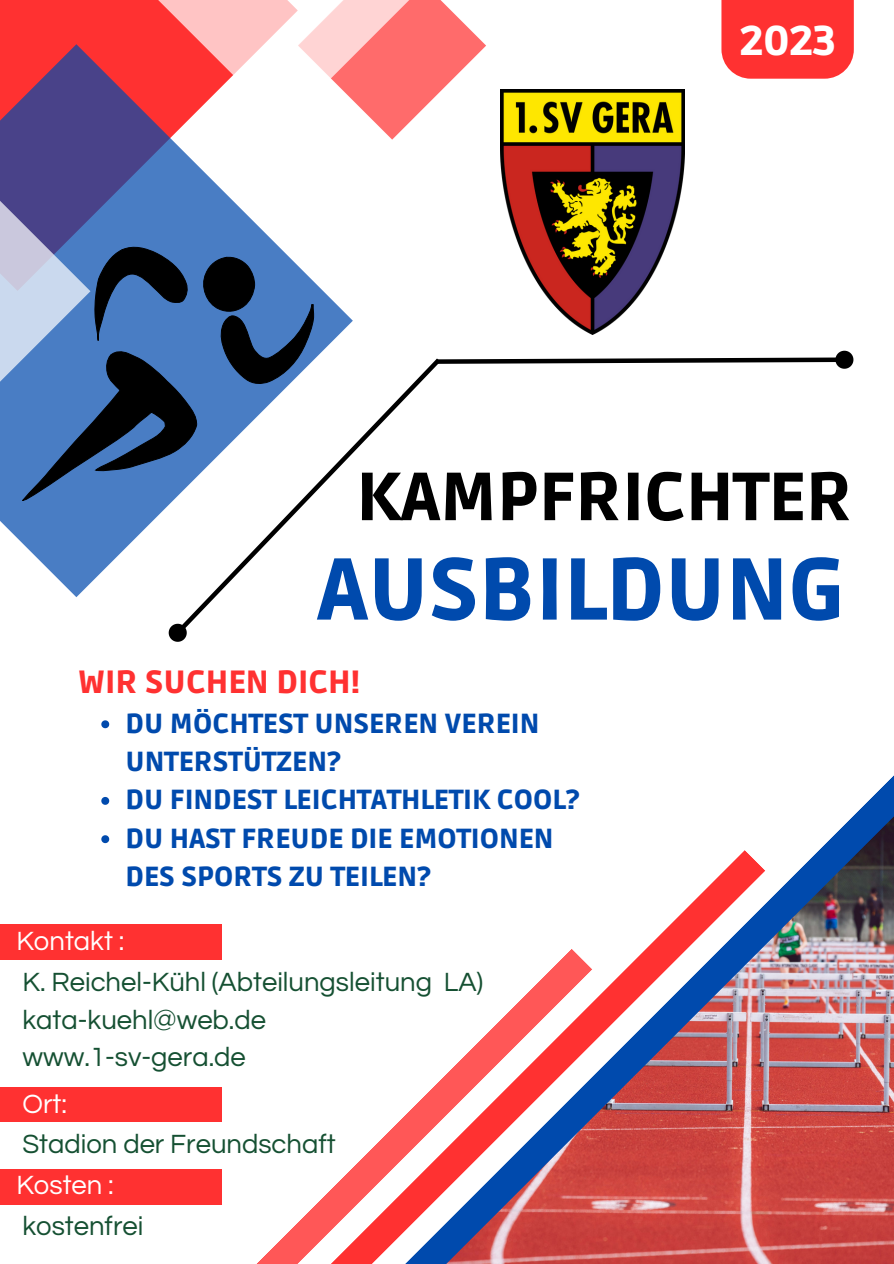
<style>
.page{position:relative;width:894px;height:1264px;background:#fff}
.page>*{position:absolute;margin:0;border:0;box-sizing:border-box;transform-origin:0 0}
.t1{font:900 87.15px "Ruda";color:#004aad}
.t2{font:900 67.5px "Ruda";color:#000}
.t3{font:900 41.25px "Ruda";color:#fff}
.t4{font:900 31.95px "Ruda";color:#ff3131}
.t5{font:900 27.45px/38.2px "Ruda";color:#004aad}
.t6{font:27.45px "Questrial";color:#155032}
.t7{font:27.45px "Questrial";color:#fff}
</style>
<div class="page">
<div style="left:0;top:0;width:98px;height:44px;background:#ff3131"></div>
<svg style="left:378px;top:28px;width:108px;height:112px"></svg>
<svg style="left:98px;top:0;width:371px;height:126px"></svg>
<svg style="left:0;top:44px;width:353px;height:553px"></svg>
<img style="left:765px;top:776px;width:128px;height:487px">
<div style="left:721px;top:0;width:132px;height:78px;background:#ff3131"></div>
<svg style="left:221px;top:850px;width:544px;height:413px"></svg>
<svg style="left:35px;top:948px;width:557px;height:315px"></svg>
<svg style="left:445px;top:350px;width:409px;height:19px"></svg>
<svg style="left:177px;top:354px;width:268px;height:264px"></svg>
<svg style="left:168px;top:615px;width:27px;height:27px"></svg>
<div style="left:0;top:924px;width:221px;height:35px;background:#ff3131"></div>
<div style="left:0;top:1168px;width:221px;height:35px;background:#ff3131"></div>
<svg style="left:0;top:151px;width:314px;height:349px"></svg>
<div style="left:0;top:1086px;width:221px;height:35px;background:#ff3131"></div>
<img style="left:500px;top:89px;width:184px;height:246px">
<svg style="left:101px;top:720px;width:8px;height:8px"></svg>
<svg style="left:101px;top:797px;width:8px;height:7px"></svg>
<svg style="left:101px;top:835px;width:8px;height:8px"></svg>
<p class="t3" style="left:739px;top:17px;width:98px">2023</p>
<p class="t2" style="left:356px;top:458px;width:498px">KAMPFRICHTER</p>
<p class="t1" style="left:318px;top:539px;width:528px">AUSBILDUNG</p>
<p class="t4" style="left:79px;top:664px;width:283px">WIR SUCHEN DICH!</p>
<p class="t5" style="left:125px;top:705px;width:415px">DU MÖCHTEST UNSEREN VEREIN<br>UNTERSTÜTZEN?</p>
<p class="t5" style="left:125px;top:781px;width:455px">DU FINDEST LEICHTATHLETIK COOL?</p>
<p class="t5" style="left:125px;top:819px;width:429px">DU HAST FREUDE DIE EMOTIONEN<br>DES SPORTS ZU TEILEN?</p>
<p class="t7" style="left:16px;top:927px;width:109px">Kontakt :</p>
<p class="t6" style="left:22px;top:968px;width:462px">K. Reichel-Kühl (Abteilungsleitung LA)</p>
<p class="t6" style="left:22px;top:1006px;width:245px">kata-kuehl@web.de</p>
<p class="t6" style="left:22px;top:1043px;width:225px">www.1-sv-gera.de</p>
<p class="t7" style="left:22px;top:1090px;width:46px">Ort:</p>
<p class="t6" style="left:22px;top:1130px;width:315px">Stadion der Freundschaft</p>
<p class="t7" style="left:16px;top:1171px;width:99px">Kosten :</p>
<p class="t6" style="left:22px;top:1212px;width:122px">kostenfrei</p>
</div>
